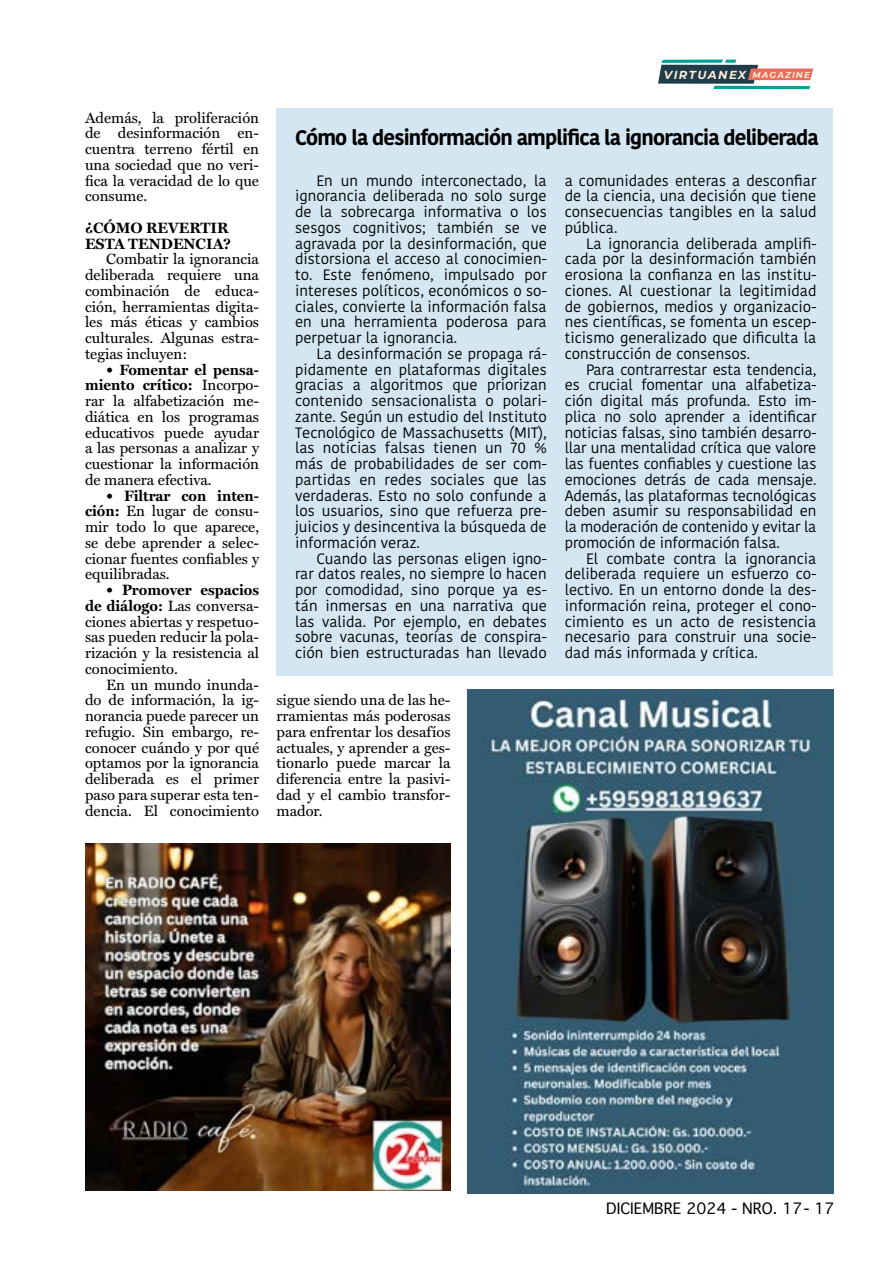
<style>
.page{position:relative;width:893px;height:1263px;background:#fff}
.page>*{position:absolute;margin:0;border:0;box-sizing:border-box;transform-origin:0 0}
.t1{font:700 21px "Kohinoor Devanagari";letter-spacing:-.04em;color:#000}
.t2{font:15px/15.8px "Kohinoor Devanagari";color:#000;text-align:justify}
.t3{font:15px/15.8px "Miller Text";color:#000;text-align:justify}
.t4{font:700 15px/15.8px "Miller Text";color:#000}
.t5{font:15px "Geneva";color:#000}
.t6{font:italic 700 11.55px "Montserrat";letter-spacing:.12em;color:#fdeddc}
.s1{font-weight:700}
.s2{font-size:8.7px}
</style>
<div class="page">
<svg style="left:658px;top:60px;width:155px;height:29px"></svg>
<img style="left:468px;top:690px;width:365px;height:504px">
<img style="left:85px;top:843px;width:366px;height:347px">
<div style="left:276px;top:108px;width:557px;height:567px;background:#d3e6f1"></div>
<p class="t3" style="left:85px;top:108px;width:176px">Además, la proliferación de desinformación en&shy;cuentra terreno fértil en una sociedad que no veri&shy;fica la veracidad de lo que consume.</p>
<p class="t4" style="left:85px;top:219px;width:148px">¿CÓMO REVERTIR<br>ESTA TENDENCIA?</p>
<p class="t3" style="left:85px;top:250px;width:176px;text-indent:21px">Combatir la ignorancia deliberada requiere una combinación de educa&shy;ción, herramientas digita&shy;les más éticas y cambios culturales. Algunas estra&shy;tegias incluyen:</p>
<p class="t3" style="left:85px;top:360px;width:176px;text-indent:21px"><span class="s1">• Fomentar el pensa&shy;miento crítico:</span> Incorpo&shy;rar la alfabetización me&shy;diática en los programas educativos puede ayudar a las personas a analizar y cuestionar la información de manera efectiva.</p>
<p class="t3" style="left:85px;top:486px;width:176px;text-indent:21px"><span class="s1">• Filtrar con inten&shy;ción:</span> En lugar de consu&shy;mir todo lo que aparece, se debe aprender a selec&shy;cionar fuentes confiables y equilibradas.</p>
<p class="t3" style="left:85px;top:581px;width:176px;text-indent:21px"><span class="s1">• Promover espacios de diálogo:</span> Las conversa&shy;ciones abiertas y respetuo&shy;sas pueden reducir la pola&shy;rización y la resistencia al conocimiento.</p>
<p class="t3" style="left:85px;top:675px;width:176px;text-indent:21px">En un mundo inunda&shy;do de información, la ig&shy;norancia puede parecer un refugio. Sin embargo, re&shy;conocer cuándo y por qué optamos por la ignorancia deliberada es el primer paso para superar esta ten&shy;dencia. El conocimiento</p>
<p class="t6" style="left:664px;top:66px;width:148px">VIRTUANEX <span class="s2">MAGAZINE</span></p>
<h1 class="t1" style="left:295px;top:118px;width:525px">Cómo la desinformación amplifica la ignorancia deliberada</h1>
<p class="t2" style="left:295px;top:172px;width:253px;text-indent:21px">En un mundo interconectado, la ignorancia deliberada no solo surge de la sobrecarga informativa o los sesgos cognitivos; también se ve agravada por la desinformación, que distorsiona el acceso al conocimien&shy;to. Este fenómeno, impulsado por intereses políticos, económicos o so&shy;ciales, convierte la información falsa en una herramienta poderosa para perpetuar la ignorancia.</p>
<p class="t2" style="left:295px;top:346px;width:253px;text-indent:21px">La desinformación se propaga rá&shy;pidamente en plataformas digitales gracias a algoritmos que priorizan contenido sensacionalista o polari&shy;zante. Según un estudio del Instituto Tecnológico de Massachusetts (MIT), las noticias falsas tienen un 70 % más de probabilidades de ser com&shy;partidas en redes sociales que las verdaderas. Esto no solo confunde a los usuarios, sino que refuerza pre&shy;juicios y desincentiva la búsqueda de información veraz.</p>
<p class="t2" style="left:295px;top:550px;width:253px;text-indent:21px">Cuando las personas eligen igno&shy;rar datos reales, no siempre lo hacen por comodidad, sino porque ya es&shy;tán inmersas en una narrativa que las valida. Por ejemplo, en debates sobre vacunas, teorías de conspira&shy;ción bien estructuradas han llevado</p>
<p class="t2" style="left:565px;top:172px;width:253px">a comunidades enteras a desconfiar de la ciencia, una decisión que tiene consecuencias tangibles en la salud pública.</p>
<p class="t2" style="left:565px;top:235px;width:253px;text-indent:21px">La ignorancia deliberada amplifi&shy;cada por la desinformación también erosiona la confianza en las institu&shy;ciones. Al cuestionar la legitimidad de gobiernos, medios y organizacio&shy;nes científicas, se fomenta un escep&shy;ticismo generalizado que dificulta la construcción de consensos.</p>
<p class="t2" style="left:565px;top:361px;width:253px;text-indent:21px">Para contrarrestar esta tendencia, es crucial fomentar una alfabetiza&shy;ción digital más profunda. Esto im&shy;plica no solo aprender a identificar noticias falsas, sino también desarro&shy;llar una mentalidad crítica que valore las fuentes confiables y cuestione las emociones detrás de cada mensaje.<br>Además, las plataformas tecnológicas deben asumir su responsabilidad en la moderación de contenido y evitar la promoción de información falsa.</p>
<p class="t2" style="left:565px;top:550px;width:253px;text-indent:21px">El combate contra la ignorancia deliberada requiere un esfuerzo co&shy;lectivo. En un entorno donde la des&shy;información reina, proteger el cono&shy;cimiento es un acto de resistencia necesario para construir una socie&shy;dad más informada y crítica.</p>
<p class="t3" style="left:276px;top:691px;width:176px">sigue siendo una de las he&shy;rramientas más poderosas para enfrentar los desafíos actuales, y aprender a ges&shy;tionarlo puede marcar la diferencia entre la pasivi&shy;dad y el cambio transfor&shy;mador.</p>
<p class="t5" style="left:606px;top:1200px;width:230px">DICIEMBRE 2024 - NRO. 17- 17</p>
</div>
